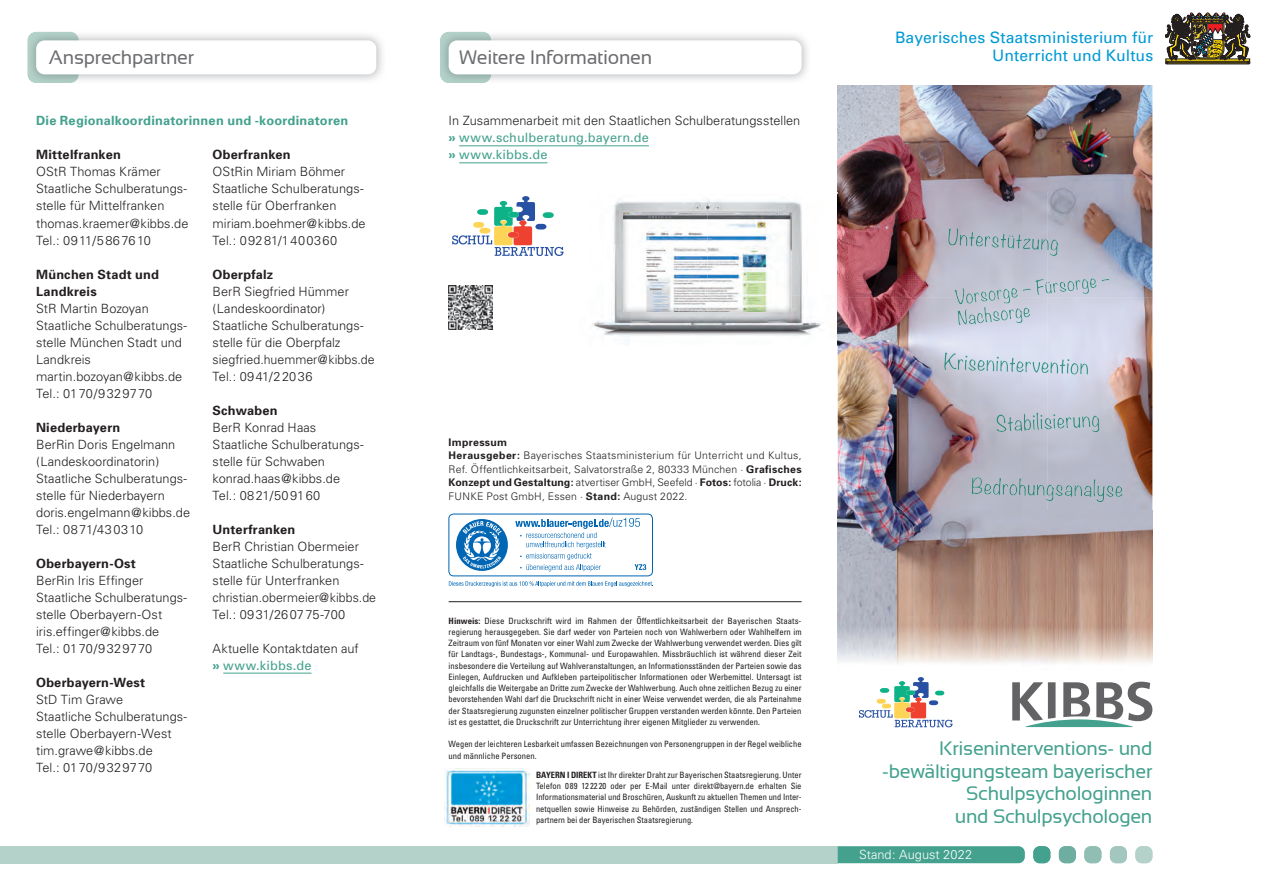
<style>
.page{position:relative;width:1263px;height:893px;background:#fff}
.page>*{position:absolute;margin:0;border:0;box-sizing:border-box;transform-origin:0 0}
.t1{font:19.5px/22.5px "Sansation";letter-spacing:-.015em;color:#43a18e;text-align:right}
.t2{font:19.5px "Sansation";letter-spacing:-.015em;color:#6c6d70}
.t3{font:15.75px/18px "Univers";letter-spacing:.005em;color:#0099d5;text-align:right}
.t4{font:300 12.75px/17px "Univers";color:#231f20}
.t5{font:700 12.75px/17px "Univers";letter-spacing:.015em;color:#231f20}
.t6{font:700 12.75px "Univers";letter-spacing:.02em;color:#43a18e}
.t7{font:300 12.75px "Univers";letter-spacing:.005em;color:#fff}
.t8{font:300 10.5px/13.5px "Univers";letter-spacing:.02em;color:#231f20}
.t9{font:condensed 8.7px/11.2px "Univers";color:#231f20;text-align:justify}
.s1{font-weight:700;color:#43a18e}
.s2{font-weight:400;color:#43a18e}
.s3{font-weight:700}
</style>
<div class="page">
<div style="left:0;top:846px;width:838px;height:17px;background:#b5d2ca"></div>
<div style="left:838px;top:846px;width:187px;height:17px;background:#43a18e"></div>
<svg style="left:1165px;top:13px;width:85px;height:51px"></svg>
<hr style="left:449px;top:601px;width:352px;height:1px;background:#231f20">
<svg style="left:444px;top:768px;width:86px;height:56px"></svg>
<img style="left:445px;top:768px;width:84px;height:59px">
<div style="left:1033px;top:846px;width:17px;height:17px;background:#43a18e;border-radius:6px"></div>
<div style="left:1059px;top:846px;width:17px;height:17px;background:#6eaea0;border-radius:6px"></div>
<div style="left:1084px;top:846px;width:17px;height:17px;background:#91beb3;border-radius:6px"></div>
<div style="left:1110px;top:846px;width:17px;height:17px;background:#a3c7bf;border-radius:6px"></div>
<div style="left:1135px;top:846px;width:17px;height:17px;background:#b5d2ca;border-radius:6px"></div>
<img style="left:28px;top:32px;width:51px;height:51px">
<div style="left:36px;top:40px;width:340px;height:34px;background:#fff;border-radius:9px"></div>
<img style="left:448px;top:31px;width:360px;height:49px">
<img style="left:440px;top:32px;width:51px;height:51px">
<div style="left:449px;top:40px;width:352px;height:34px;background:#fff;border-radius:9px"></div>
<hr style="left:223px;top:673px;width:88px;height:1px;background:#43a18e">
<hr style="left:459px;top:145px;width:190px;height:1px;background:#43a18e">
<hr style="left:459px;top:162px;width:88px;height:1px;background:#43a18e">
<div style="left:449px;top:514px;width:204px;height:62px;border:1px solid #0166b3;border-radius:5px"></div>
<svg style="left:456px;top:519px;width:52px;height:52px"></svg>
<svg style="left:515px;top:518px;width:131px;height:53px"></svg>
<svg style="left:449px;top:581px;width:204px;height:6px"></svg>
<img style="left:838px;top:85px;width:209px;height:106px">
<img style="left:1047px;top:85px;width:105px;height:579px">
<img style="left:838px;top:191px;width:167px;height:106px">
<img style="left:838px;top:297px;width:210px;height:367px">
<img style="left:984px;top:307px;width:46px;height:16px">
<img style="left:1036px;top:278px;width:73px;height:16px">
<img style="left:948px;top:228px;width:71px;height:21px">
<img style="left:996px;top:413px;width:59px;height:19px">
<img style="left:971px;top:477px;width:53px;height:19px">
<img style="left:944px;top:352px;width:125px;height:20px">
<svg style="left:859px;top:677px;width:93px;height:50px"></svg>
<img style="left:613px;top:200px;width:70px;height:45px">
<img style="left:683px;top:200px;width:103px;height:12px">
<img style="left:786px;top:195px;width:52px;height:100px">
<img style="left:592px;top:245px;width:39px;height:91px">
<img style="left:631px;top:312px;width:103px;height:24px">
<img style="left:734px;top:295px;width:104px;height:50px">
<img style="left:838px;top:195px;width:10px;height:150px">
<img style="left:623px;top:212px;width:169px;height:100px">
<svg style="left:452px;top:196px;width:111px;height:60px"></svg>
<svg style="left:1012px;top:682px;width:140px;height:46px"></svg>
<img style="left:449px;top:286px;width:43px;height:44px">
<h1 class="t2" style="left:49px;top:47px;width:147px">Ansprechpartner</h1>
<h1 class="t2" style="left:459px;top:47px;width:194px">Weitere Informationen</h1>
<h3 class="t6" style="left:36px;top:113px;width:314px">Die Regionalkoordinatorinnen und -koordinatoren</h3>
<h3 class="t5" style="left:36px;top:146px;width:86px">Mittelfranken</h3>
<h3 class="t4" style="left:36px;top:163px;width:154px">OStR Thomas Krämer<br>Staatliche Schulberatungs&shy;stelle für Mittelfranken thomas.kraemer@kibbs.de<br>Tel.: 09 11/5 86 76 10</h3>
<h3 class="t5" style="left:36px;top:266px;width:124px">München Stadt und<br>Landkreis</h3>
<h3 class="t4" style="left:36px;top:300px;width:153px">StR Martin Bozoyan<br>Staatliche Schul beratungs&shy;stelle München Stadt und<br>Landkreis martin.bozoyan@kibbs.de<br>Tel.: 01 70/9 32 97 70</h3>
<h3 class="t5" style="left:36px;top:419px;width:86px">Niederbayern</h3>
<h3 class="t4" style="left:36px;top:436px;width:155px">BerRin Doris Engelmann (Landeskoordinatorin)<br>Staatliche Schul beratungs&shy;stelle für Niederbayern doris.engelmann@kibbs.de<br>Tel.: 08 71/43 03 10</h3>
<h3 class="t5" style="left:36px;top:555px;width:101px">Oberbayern-Ost</h3>
<h3 class="t4" style="left:36px;top:572px;width:153px">BerRin Iris Effinger<br>Staatliche Schul beratungs&shy;stelle Oberbayern-Ost iris.effinger@kibbs.de<br>Tel.: 01 70/9 32 97 70</h3>
<h3 class="t5" style="left:36px;top:674px;width:111px">Oberbayern-West</h3>
<h3 class="t4" style="left:36px;top:691px;width:153px">StD Tim Grawe<br>Staatliche Schul beratungs&shy;stelle Oberbayern-West tim.grawe@kibbs.de<br>Tel.: 01 70/9 32 97 70</h3>
<h3 class="t5" style="left:213px;top:146px;width:79px">Oberfranken</h3>
<h3 class="t4" style="left:213px;top:163px;width:155px">OStRin Miriam Böhmer<br>Staatliche Schul beratungs&shy;stelle für Oberfranken miriam.boehmer@kibbs.de<br>Tel.: 0 92 81/1 40 03 60</h3>
<h3 class="t5" style="left:213px;top:266px;width:62px">Oberpfalz</h3>
<h3 class="t4" style="left:213px;top:283px;width:164px">BerR Siegfried Hümmer (Landeskoordinator)<br>Staatliche Schul beratungs&shy;stelle für die Oberpfalz siegfried.huemmer@kibbs.de<br>Tel.: 09 41/2 20 36</h3>
<h3 class="t5" style="left:213px;top:402px;width:67px">Schwaben</h3>
<h3 class="t4" style="left:213px;top:419px;width:153px">BerR Konrad Haas<br>Staatliche Schul beratungs&shy;stelle für Schwaben konrad.haas@kibbs.de<br>Tel.: 08 21/50 91 60</h3>
<h3 class="t5" style="left:213px;top:521px;width:84px">Unterfranken</h3>
<h3 class="t4" style="left:213px;top:538px;width:165px">BerR Christian Obermeier<br>Staatliche Schul beratungs&shy;stelle für Unterfranken christian.obermeier@kibbs.de<br>Tel.: 09 31/26 07 75-700</h3>
<h3 class="t4" style="left:213px;top:640px;width:148px">Aktuelle Kontaktdaten auf <span class="s1">»</span> <span class="s2">www.kibbs.de</span></h3>
<h3 class="t4" style="left:449px;top:112px;width:353px">In Zusammenarbeit mit den Staatlichen Schulberatungsstellen <span class="s1">»</span> <span class="s2">www.schulberatung.bayern.de<br></span><span class="s1">»</span> <span class="s2">www.kibbs.de</span></h3>
<p class="t8" style="left:449px;top:435px;width:354px"><span class="s3">Impressum<br>Herausgeber:</span> Bayerisches Staatsministerium für Unterricht und Kultus, Ref. Öffentlichkeitsarbeit, Salvatorstraße 2, 80333 München · <span class="s3">Grafisches Konzept und Gestaltung:</span> atvertiser GmbH, Seefeld · <span class="s3">Fotos:</span> fotolia · <span class="s3">Druck:<br></span>FUNKE Post GmbH, Essen · <span class="s3">Stand:</span> August 2022.</p>
<p class="t9" style="left:449px;top:615px;width:354px"><span class="s3">Hinweis:</span> Diese Druckschrift wird im Rahmen der Öffentlichkeitsarbeit der Bayerischen Staats&shy;regierung herausgegeben. Sie darf weder von Parteien noch von Wahlwerbern oder Wahlhelfern im Zeitraum von fünf Monaten vor einer Wahl zum Zwecke der Wahlwerbung verwendet werden. Dies gilt für Landtags-, Bundestags-, Kommunal- und Europawahlen. Missbräuchlich ist während dieser Zeit insbesondere die Verteilung auf Wahlveranstaltungen, an Informations ständen der Parteien sowie das Einlegen, Auf drucken und Aufkleben parteipolitischer Informa tionen oder Werbemittel. Untersagt ist gleichfalls die Weitergabe an Dritte zum Zwecke der Wahlwerbung. Auch ohne zeitlichen Bezug zu einer bevorstehenden Wahl darf die Druckschrift nicht in einer Weise verwendet werden, die als Par tei nahme der Staatsregierung zugunsten einzelner politischer Gruppen verstanden werden könnte. Den Parteien ist es gestattet, die Druckschrift zur Unterrichtung ihrer eigenen Mitglieder zu verwenden.</p>
<p class="t9" style="left:449px;top:738px;width:354px">Wegen der leichteren Lesbarkeit umfassen Bezeichnungen von Personengruppen in der Regel weibliche und männliche Personen.</p>
<p class="t9" style="left:536px;top:769px;width:267px"><span class="s3">BAYERN I DIREKT</span> ist Ihr direkter Draht zur Bayerischen Staats re gierung. Unter Telefon 0 89 12 22 20 oder per E-Mail unter direkt@bayern.de erhalten Sie Informa tionsmaterial und Broschüren, Auskunft zu aktuellen Themen und Inter&shy;net quellen sowie Hinweise zu Behörden, zuständigen Stellen und Ansprech&shy;partnern bei der Bayerischen Staats regierung.</p>
<h2 class="t3" style="left:895px;top:29px;width:260px">Bayerisches Staatsministerium für<br>Unterricht und Kultus</h2>
<h1 class="t1" style="left:882px;top:737px;width:272px">Kriseninterventions- und -bewältigungsteam bayerischer<br>Schulpsychologinnen<br>und Schulpsychologen</h1>
<h3 class="t7" style="left:859px;top:847px;width:115px">Stand: August 2022</h3>
</div>
